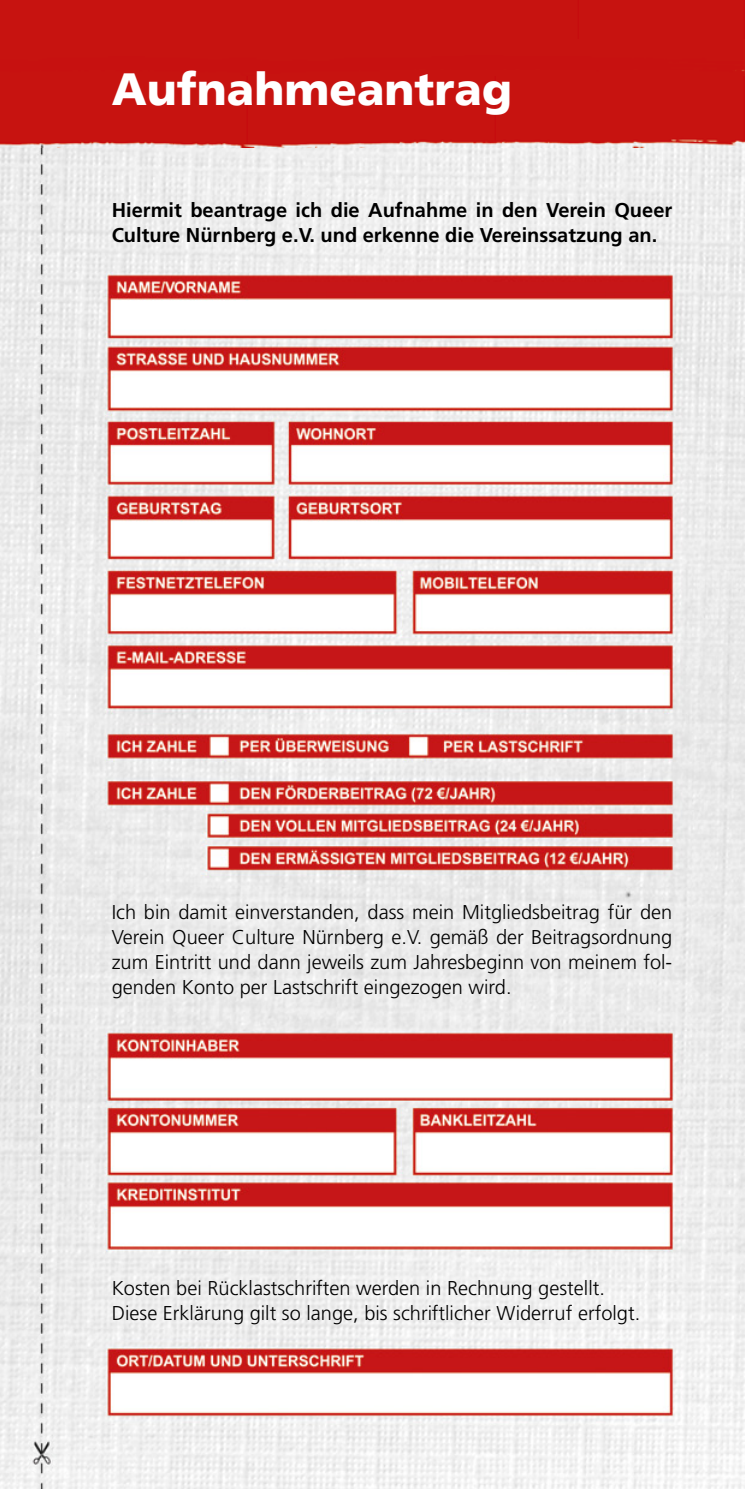
<style>
.page{position:relative;width:745px;height:1489px;background:#fff}
.page>*{position:absolute;margin:0;border:0;box-sizing:border-box;transform-origin:0 0}
.t1{font:900 45px "Frutiger LT";color:#fff}
.t2{font:300 20px/25px "Frutiger LT Pro";color:#000;text-align:justify}
.t3{font:700 20px/25px "Frutiger LT Pro";color:#000}
</style>
<div class="page">
<img style="left:0;top:0;width:744px;height:1488px">
<h1 class="t1" style="left:112px;top:62px;width:402px">Aufnahmeantrag</h1>
<p class="t3" style="left:112px;top:198px;width:561px">Hiermit beantrage ich die Aufnahme in den Verein Queer<br>Culture Nürnberg e.V. und erkenne die Vereinssatzung an.</p>
<p class="t2" style="left:112px;top:899px;width:561px">Ich bin damit einverstanden, dass mein Mitgliedsbeitrag für den Verein Queer Culture Nürnberg e.V. gemäß der Beitragsordnung zum Eintritt und dann jeweils zum Jahresbeginn von meinem fol&shy;genden Konto per Lastschrift eingezogen wird.</p>
<p class="t2" style="left:112px;top:1275px;width:529px">Kosten bei Rücklastschriften werden in Rechnung gestellt.<br>Diese Erklärung gilt so lange, bis schriftlicher Widerruf erfolgt.</p>
</div>
